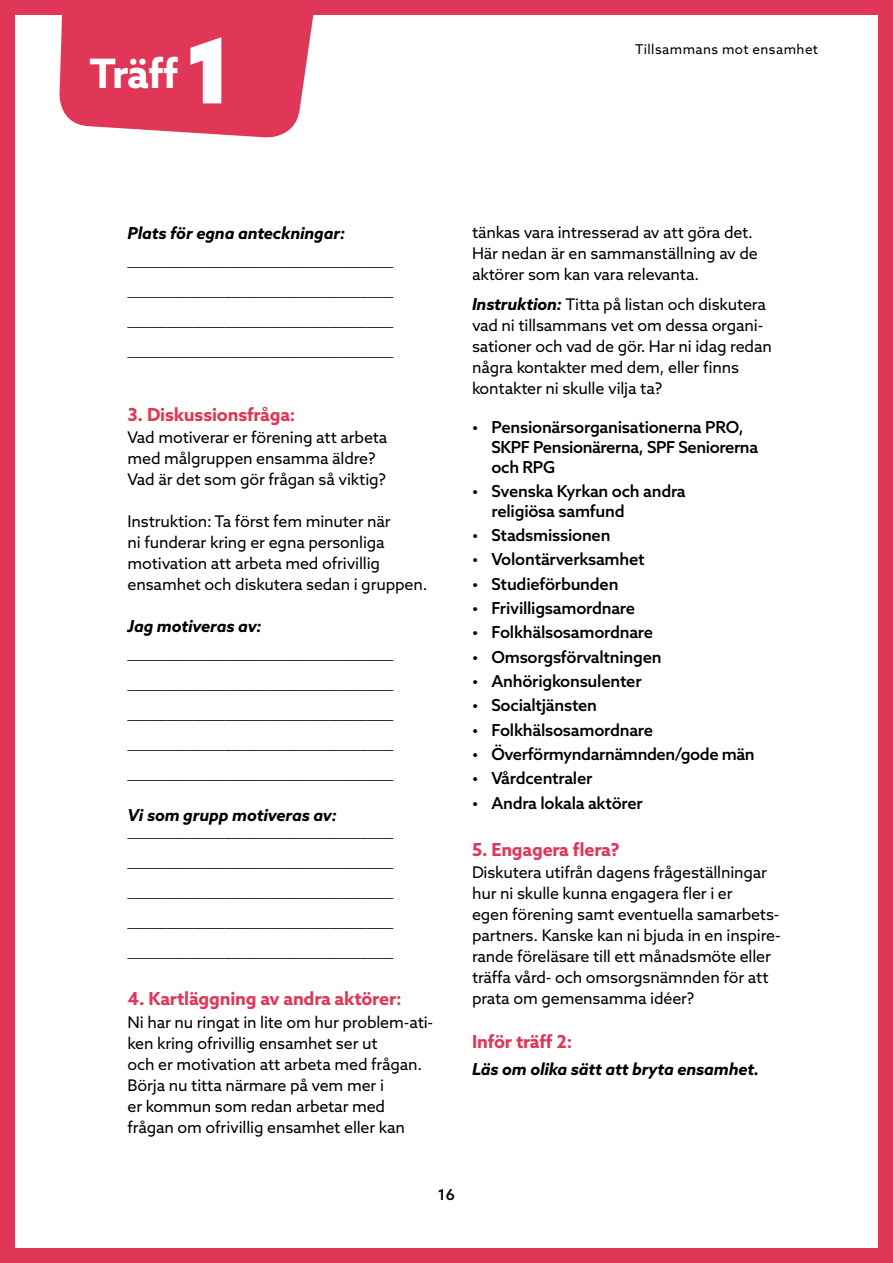
<style>
.page{position:relative;width:893px;height:1263px;background:#fff}
.page>*{position:absolute;margin:0;border:0;box-sizing:border-box;transform-origin:0 0}
.t1{font:900 90px "Azo Sans";color:#fff}
.t2{font:700 40.5px "Azo Sans";letter-spacing:-.02em;color:#fff}
.t3{font:700 18px "Azo Sans";letter-spacing:-.01em;color:#e03759}
.t4{font:500 16.5px/19.8px "Azo Sans";letter-spacing:-.015em;color:#000}
.t5{font:italic 700 16.5px "Azo Sans";letter-spacing:-.01em;color:#000}
.t6{font:16.05px/21px "Azo Sans";letter-spacing:-.01em;color:#000}
.t7{font:500 15px "Azo Sans";color:#000}
.t8{font:500 13.5px "Azo Sans";color:#000}
.t9{font:13.5px "Azo Sans";letter-spacing:.03em;color:#000}
.s1{font-weight:700;font-style:italic;font-size:16.5px}
</style>
<div class="page">
<div style="left:0;top:0;width:893px;height:1263px;border:15px solid #e03759"></div>
<svg style="left:59px;top:0;width:256px;height:138px"></svg>
<h2 class="t2" style="left:90px;top:47px;width:90px">Träff</h2>
<h1 class="t1" style="left:185px;top:11px;width:49px">1</h1>
<p class="t9" style="left:635px;top:41px;width:185px">Tillsammans mot ensamhet</p>
<p class="t5" style="left:128px;top:222px;width:219px">Plats för egna anteckningar:</p>
<p class="t8" style="left:128px;top:252px;width:267px">_________________________________________</p>
<p class="t8" style="left:128px;top:282px;width:267px">_________________________________________</p>
<p class="t8" style="left:128px;top:312px;width:267px">_________________________________________</p>
<p class="t8" style="left:128px;top:342px;width:267px">_________________________________________</p>
<p class="t3" style="left:128px;top:402px;width:169px">3. Diskussionsfråga:</p>
<p class="t6" style="left:128px;top:427px;width:261px">Vad motiverar er förening att arbeta med målgruppen ensamma äldre?<br>Vad är det som gör frågan så viktig?</p>
<p class="t6" style="left:128px;top:511px;width:301px">Instruktion: Ta först fem minuter när<br>ni funderar kring er egna personliga motivation att arbeta med ofrivillig ensamhet och diskutera sedan i gruppen.</p>
<p class="t5" style="left:128px;top:615px;width:135px">Jag motiveras av:</p>
<p class="t8" style="left:128px;top:645px;width:267px">_________________________________________</p>
<p class="t8" style="left:128px;top:675px;width:267px">_________________________________________</p>
<p class="t8" style="left:128px;top:705px;width:267px">_________________________________________</p>
<p class="t8" style="left:128px;top:735px;width:267px">_________________________________________</p>
<p class="t8" style="left:128px;top:765px;width:267px">_________________________________________</p>
<p class="t5" style="left:128px;top:804px;width:211px">Vi som grupp motiveras av:</p>
<p class="t8" style="left:128px;top:823px;width:267px">_________________________________________</p>
<p class="t8" style="left:128px;top:853px;width:267px">_________________________________________</p>
<p class="t8" style="left:128px;top:883px;width:267px">_________________________________________</p>
<p class="t8" style="left:128px;top:913px;width:267px">_________________________________________</p>
<p class="t8" style="left:128px;top:943px;width:267px">_________________________________________</p>
<p class="t3" style="left:128px;top:987px;width:276px">4. Kartläggning av andra aktörer:</p>
<p class="t6" style="left:128px;top:1011px;width:307px">Ni har nu ringat in lite om hur problem-ati&shy;ken kring ofrivillig ensamhet ser ut<br>och er motivation att arbeta med frågan.<br>Börja nu titta närmare på vem mer i<br>er kommun som redan arbetar med frågan om ofrivillig ensamhet eller kan</p>
<p class="t6" style="left:472px;top:222px;width:287px">tänkas vara intresserad av att göra det.<br>Här nedan är en sammanställning av de aktörer som kan vara relevanta.</p>
<p class="t6" style="left:472px;top:294px;width:301px"><span class="s1">Instruktion:</span> Titta på listan och diskutera vad ni tillsammans vet om dessa organi&shy;sationer och vad de gör. Har ni idag redan några kontakter med dem, eller finns kontakter ni skulle vilja ta?</p>
<p class="t4" style="left:491px;top:417px;width:268px;text-indent:-20px">• Pensionärsorganisationerna PRO,<br>SKPF Pensionärerna, SPF Seniorerna och RPG</p>
<p class="t4" style="left:491px;top:481px;width:196px;text-indent:-20px">• Svenska Kyrkan och andra religiösa samfund</p>
<p class="t4" style="left:472px;top:525px;width:140px">• Stadsmissionen</p>
<p class="t4" style="left:472px;top:549px;width:174px">• Volontärverksamhet</p>
<p class="t4" style="left:472px;top:574px;width:148px">• Studieförbunden</p>
<p class="t4" style="left:472px;top:598px;width:165px">• Frivilligsamordnare</p>
<p class="t4" style="left:472px;top:622px;width:183px">• Folkhälsosamordnare</p>
<p class="t4" style="left:472px;top:647px;width:191px">• Omsorgsförvaltningen</p>
<p class="t4" style="left:472px;top:671px;width:171px">• Anhörigkonsulenter</p>
<p class="t4" style="left:472px;top:695px;width:127px">• Socialtjänsten</p>
<p class="t4" style="left:472px;top:719px;width:183px">• Folkhälsosamordnare</p>
<p class="t4" style="left:472px;top:744px;width:284px">• Överförmyndarnämnden/gode män</p>
<p class="t4" style="left:472px;top:768px;width:122px">• Vårdcentraler</p>
<p class="t4" style="left:472px;top:792px;width:172px">• Andra lokala aktörer</p>
<p class="t3" style="left:472px;top:837px;width:149px">5. Engagera flera?</p>
<p class="t6" style="left:472px;top:862px;width:310px">Diskutera utifrån dagens frågeställningar hur ni skulle kunna engagera fler i er<br>egen förening samt eventuella samarbets&shy;partners. Kanske kan ni bjuda in en inspire&shy;rande föreläsare till ett månadsmöte eller träffa vård- och omsorgsnämnden för att prata om gemensamma idéer?</p>
<p class="t3" style="left:472px;top:1029px;width:102px">Inför träff 2:</p>
<p class="t5" style="left:472px;top:1058px;width:288px">Läs om olika sätt att bryta ensamhet.</p>
<p class="t7" style="left:438px;top:1185px;width:19px">16</p>
</div>
